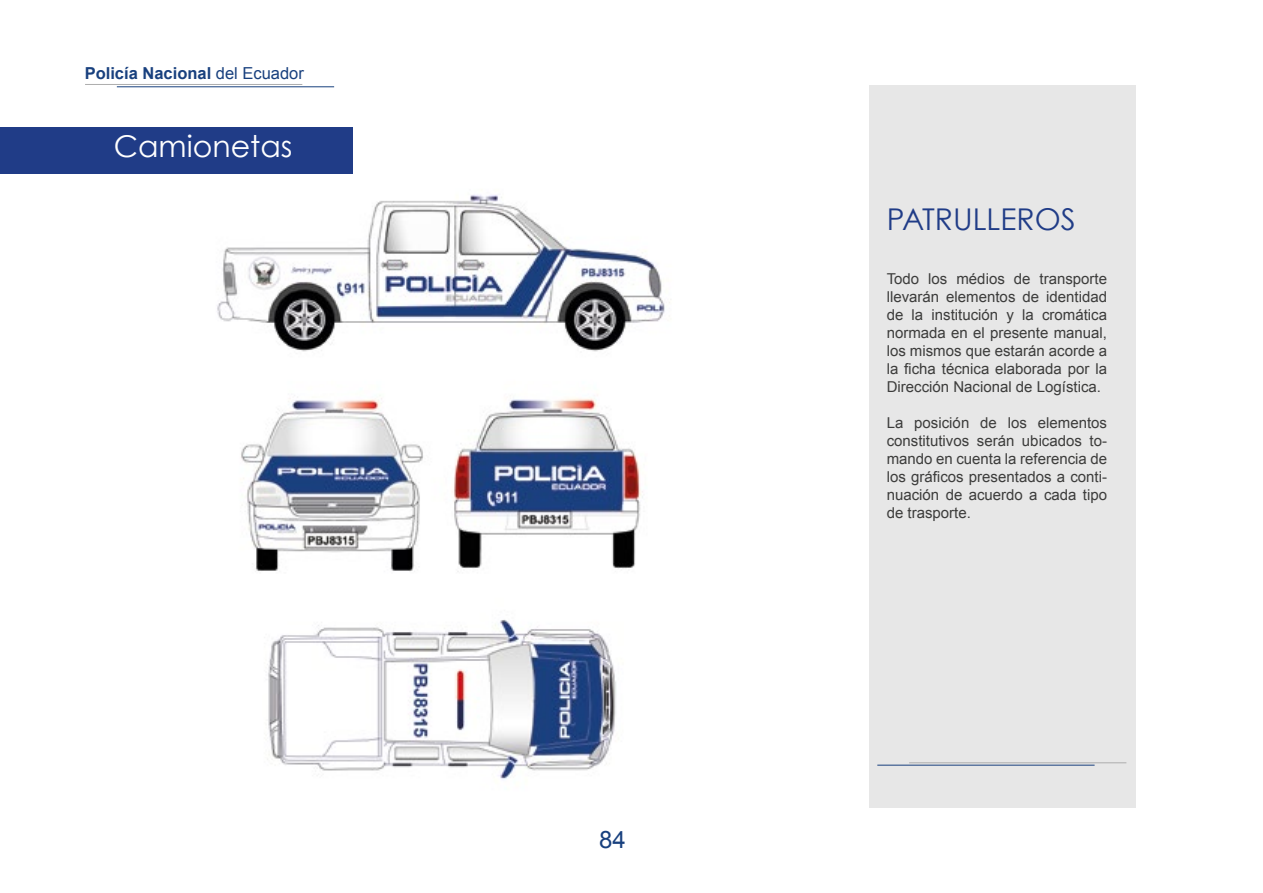
<style>
.page{position:relative;width:1263px;height:893px;background:#fff}
.page>*{position:absolute;margin:0;border:0;box-sizing:border-box;transform-origin:0 0}
.t1{font:30px "Century Gothic";color:#203c87}
.t2{font:30px "Century Gothic";color:#fff}
.t3{font:24px "Arial";color:#18407e}
.t4{font:700 16.5px "Arial";color:#18407e}
.t5{font:15px/18px "Arial";color:#3c3c3b;text-align:justify}
.s1{font-weight:400}
</style>
<div class="page">
<div style="left:869px;top:85px;width:266px;height:722px;background:#e7e7e7"></div>
<hr style="left:877px;top:765px;width:217px;height:1px;background:#18407e">
<hr style="left:909px;top:762px;width:217px;height:1px;background:#adadad">
<hr style="left:117px;top:86px;width:217px;height:1px;background:#18407e">
<hr style="left:85px;top:84px;width:217px;height:1px;background:#adadad">
<img style="left:74px;top:167px;width:596px;height:612px">
<div style="left:0;top:127px;width:352px;height:46px;background:#203c87"></div>
<p class="t4" style="left:85px;top:62px;width:221px">Policía Nacional <span class="s1">del Ecuador</span></p>
<h1 class="t2" style="left:114px;top:128px;width:180px">Camionetas</h1>
<h2 class="t3" style="left:599px;top:824px;width:28px">84</h2>
<h1 class="t1" style="left:887px;top:201px;width:190px">PATRULLEROS</h1>
<p class="t5" style="left:887px;top:270px;width:222px">Todo los médios de transporte llevarán elementos de identidad de la institución y la cromática normada en el presente manual, los mismos que estarán acorde a la ficha técnica elaborada por la Dirección Nacional de Logística.</p>
<p class="t5" style="left:887px;top:414px;width:222px">La posición de los elementos constitutivos serán ubicados to&shy;mando en cuenta la referencia de los gráficos presentados a conti&shy;nuación de acuerdo a cada tipo de trasporte.</p>
</div>
